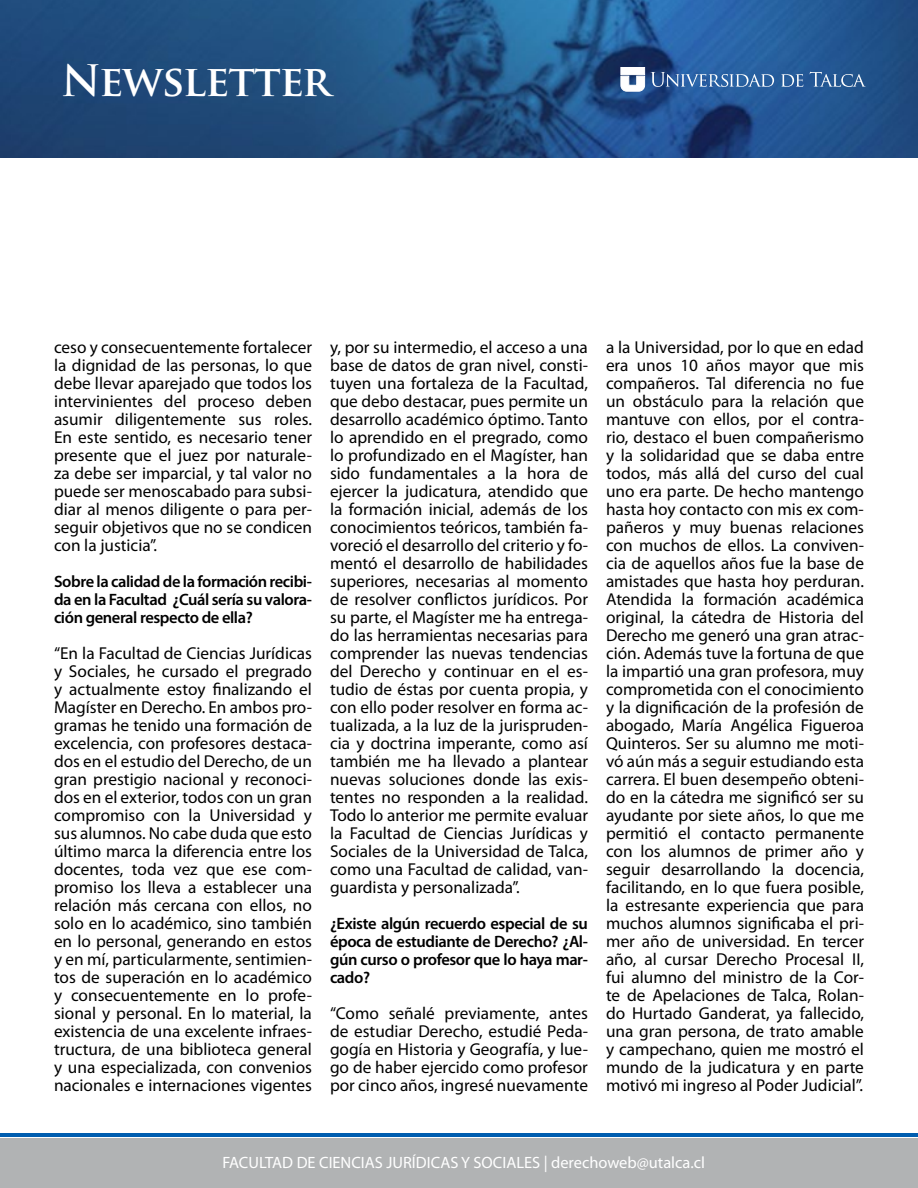
<style>
.page{position:relative;width:918px;height:1188px;background:#fff}
.page>*{position:absolute;margin:0;border:0;box-sizing:border-box;transform-origin:0 0}
.t1{font:700 42.3px "Trajan Pro";letter-spacing:-.025em;color:#fff}
.t2{font:17.25px/18px "Myriad Pro";color:#000;text-align:justify}
.t3{font:600 16.5px/18px "Myriad Pro";letter-spacing:-.025em;color:#000;text-align:justify}
.t4{font:16.35px "Myriad Pro";color:#fff}
</style>
<div class="page">
<div style="left:0;top:1138px;width:918px;height:50px;background:#b1b3b4"></div>
<img style="left:1px;top:0;width:917px;height:157px">
<svg style="left:651px;top:72px;width:123px;height:15px;background:#557fb2"></svg>
<svg style="left:781px;top:74px;width:22px;height:13px"></svg>
<svg style="left:810px;top:72px;width:56px;height:15px"></svg>
<svg style="left:621px;top:67px;width:24px;height:24px"></svg>
<hr style="left:0;top:1133px;width:918px;height:3px;background:#005eb0">
<h1 class="t1" style="left:61px;top:55px;width:271px">Newsletter</h1>
<p class="t2" style="left:54px;top:339px;width:260px">ceso y consecuentemente fortalecer la dignidad de las personas, lo que debe llevar aparejado que todos los intervinientes del proceso deben asumir diligentemente sus roles.<br>En este sentido, es necesario tener presente que el juez por naturale&shy;za debe ser imparcial, y tal valor no puede ser menoscabado para subsi&shy;diar al menos diligente o para per&shy;seguir objetivos que no se condicen con la justicia”.</p>
<p class="t3" style="left:54px;top:573px;width:260px">Sobre la calidad de la formación recibi&shy;da en la Facultad ¿Cuál sería su valora&shy;ción general respecto de ella?</p>
<p class="t2" style="left:54px;top:645px;width:260px">“En la Facultad de Ciencias Jurídicas y Sociales, he cursado el pregrado y actualmente estoy finalizando el Magíster en Derecho. En ambos pro&shy;gramas he tenido una formación de excelencia, con profesores destaca&shy;dos en el estudio del Derecho, de un gran prestigio nacional y reconoci&shy;dos en el exterior, todos con un gran compromiso con la Universidad y sus alumnos. No cabe duda que esto último marca la diferencia entre los docentes, toda vez que ese com&shy;promiso los lleva a establecer una relación más cercana con ellos, no solo en lo académico, sino también en lo personal, generando en estos y en mí, particularmente, sentimien&shy;tos de superación en lo académico y consecuentemente en lo profe&shy;sional y personal. En lo material, la existencia de una excelente infraes&shy;tructura, de una biblioteca general y una especializada, con convenios nacionales e internaciones vigentes</p>
<p class="t2" style="left:330px;top:339px;width:260px">y, por su intermedio, el acceso a una base de datos de gran nivel, consti&shy;tuyen una fortaleza de la Facultad, que debo destacar, pues permite un desarrollo académico óptimo. Tanto lo aprendido en el pregrado, como lo profundizado en el Magíster, han sido fundamentales a la hora de ejercer la judicatura, atendido que la formación inicial, además de los conocimientos teóricos, también fa&shy;voreció el desarrollo del criterio y fo&shy;mentó el desarrollo de habilidades superiores, necesarias al momento de resolver conflictos jurídicos. Por su parte, el Magíster me ha entrega&shy;do las herramientas necesarias para comprender las nuevas tendencias del Derecho y continuar en el es&shy;tudio de éstas por cuenta propia, y con ello poder resolver en forma ac&shy;tualizada, a la luz de la jurispruden&shy;cia y doctrina imperante, como así también me ha llevado a plantear nuevas soluciones donde las exis&shy;tentes no responden a la realidad.<br>Todo lo anterior me permite evaluar la Facultad de Ciencias Jurídicas y Sociales de la Universidad de Talca, como una Facultad de calidad, van&shy;guardista y personalizada”.</p>
<p class="t3" style="left:330px;top:915px;width:259px">¿Existe algún recuerdo especial de su época de estudiante de Derecho? ¿Al&shy;gún curso o profesor que lo haya mar&shy;cado?</p>
<p class="t2" style="left:330px;top:1005px;width:260px">“Como señalé previamente, antes de estudiar Derecho, estudié Peda&shy;gogía en Historia y Geografía, y lue&shy;go de haber ejercido como profesor por cinco años, ingresé nuevamente</p>
<p class="t2" style="left:606px;top:339px;width:260px">a la Universidad, por lo que en edad era unos 10 años mayor que mis compañeros. Tal diferencia no fue un obstáculo para la relación que mantuve con ellos, por el contra&shy;rio, destaco el buen compañerismo y la solidaridad que se daba entre todos, más allá del curso del cual uno era parte. De hecho mantengo hasta hoy contacto con mis ex com&shy;pañeros y muy buenas relaciones con muchos de ellos. La conviven&shy;cia de aquellos años fue la base de amistades que hasta hoy perduran.<br>Atendida la formación académica original, la cátedra de Historia del Derecho me generó una gran atrac&shy;ción. Además tuve la fortuna de que la impartió una gran profesora, muy comprometida con el conocimiento y la dignificación de la profesión de abogado, María Angélica Figueroa Quinteros. Ser su alumno me moti&shy;vó aún más a seguir estudiando esta carrera. El buen desempeño obteni&shy;do en la cátedra me significó ser su ayudante por siete años, lo que me permitió el contacto permanente con los alumnos de primer año y seguir desarrollando la docencia, facilitando, en lo que fuera posible, la estresante experiencia que para muchos alumnos significaba el pri&shy;mer año de universidad. En tercer año, al cursar Derecho Procesal II, fui alumno del ministro de la Cor&shy;te de Apelaciones de Talca, Rolan&shy;do Hurtado Ganderat, ya fallecido, una gran persona, de trato amable y campechano, quien me mostró el mundo de la judicatura y en parte motivó mi ingreso al Poder Judicial”.</p>
<p class="t4" style="left:222px;top:1154px;width:484px">FACULTAD DE CIENCIAS JURÍDICAS Y SOCIALES | derechoweb@utalca.cl</p>
</div>
